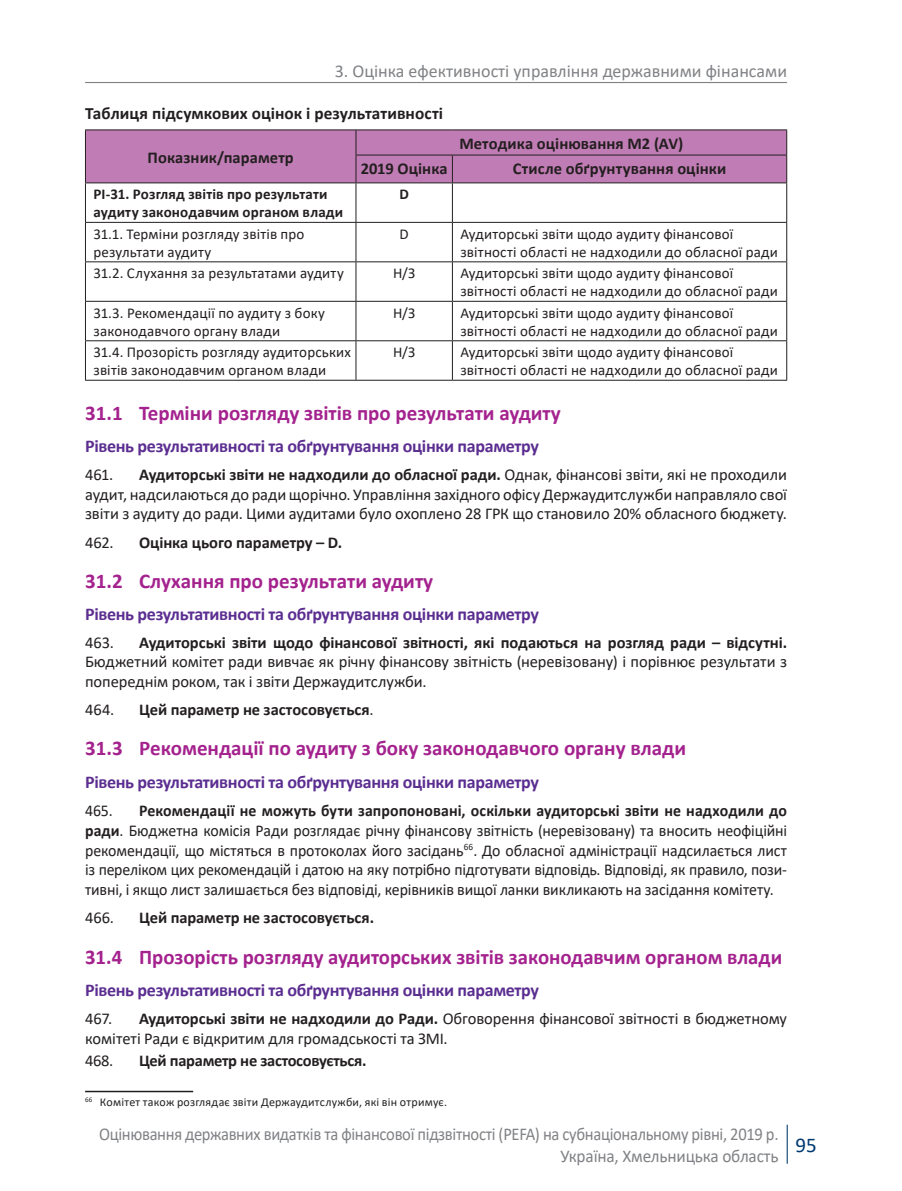
<style>
.page{position:relative;width:902px;height:1191px;background:#fff}
.page>*{position:absolute;margin:0;border:0;box-sizing:border-box;transform-origin:0 0}
.t1{font:700 21px "Calibri";color:#a4228e}
.t2{font:21px "Calibri";color:#003970}
.t3{font:700 18px "Calibri";letter-spacing:-.02em;color:#5b2e91}
.t4{font:18px/21.6px "Calibri";letter-spacing:-.02em;color:#808285;text-align:right;scale:.92 1}
.t5{font:18px "Calibri";color:#808285}
.t6{font:700 17.25px "Calibri";color:#231f20}
.t7{font:16.5px/19.5px "Calibri";letter-spacing:-.005em;color:#231f20}
.t8{font:16.5px/19.8px "Calibri";letter-spacing:-.005em;color:#231f20;text-align:justify;scale:.96 1}
.t9{font:700 16.5px "Calibri";letter-spacing:-.005em;color:#231f20}
.t10{font:15px/18px "Calibri";letter-spacing:.01em;color:#231f20}
.t11{font:700 15px/18px "Calibri";letter-spacing:.01em;color:#231f20}
.t12{font:12px "Calibri";letter-spacing:.015em;color:#231f20}
.s1{font-weight:700}
.s2{font-weight:400}
</style>
<div class="page">
<hr style="left:786px;top:1124px;width:1px;height:39px;background:#003970">
<hr style="left:85px;top:82px;width:702px;height:1px;background:#808285">
<hr style="left:85px;top:222px;width:271px;height:1px;background:#231f20">
<hr style="left:85px;top:261px;width:271px;height:1px;background:#231f20">
<hr style="left:355px;top:183px;width:1px;height:39px;background:#231f20">
<hr style="left:355px;top:223px;width:1px;height:38px;background:#231f20">
<hr style="left:355px;top:262px;width:1px;height:39px;background:#231f20">
<hr style="left:356px;top:222px;width:96px;height:1px;background:#231f20">
<hr style="left:356px;top:261px;width:96px;height:1px;background:#231f20">
<hr style="left:452px;top:183px;width:1px;height:39px;background:#231f20">
<hr style="left:452px;top:223px;width:1px;height:38px;background:#231f20">
<hr style="left:452px;top:262px;width:1px;height:39px;background:#231f20">
<hr style="left:452px;top:222px;width:335px;height:1px;background:#231f20">
<hr style="left:452px;top:261px;width:335px;height:1px;background:#231f20">
<hr style="left:85px;top:301px;width:271px;height:1px;background:#231f20">
<hr style="left:355px;top:302px;width:1px;height:38px;background:#231f20">
<hr style="left:356px;top:301px;width:96px;height:1px;background:#231f20">
<hr style="left:452px;top:302px;width:1px;height:38px;background:#231f20">
<hr style="left:452px;top:301px;width:335px;height:1px;background:#231f20">
<hr style="left:85px;top:340px;width:271px;height:1px;background:#231f20">
<hr style="left:355px;top:341px;width:1px;height:39px;background:#231f20">
<hr style="left:356px;top:340px;width:96px;height:1px;background:#231f20">
<hr style="left:452px;top:341px;width:1px;height:39px;background:#231f20">
<hr style="left:452px;top:340px;width:335px;height:1px;background:#231f20">
<hr style="left:85px;top:129px;width:271px;height:1px;background:#231f20">
<hr style="left:356px;top:129px;width:96px;height:1px;background:#231f20">
<hr style="left:452px;top:129px;width:335px;height:1px;background:#231f20">
<div style="left:85px;top:130px;width:702px;height:52px;background:#c07cb4"></div>
<hr style="left:85px;top:182px;width:271px;height:1px;background:#231f20">
<hr style="left:356px;top:182px;width:96px;height:1px;background:#231f20">
<hr style="left:452px;top:182px;width:335px;height:1px;background:#231f20">
<hr style="left:85px;top:183px;width:1px;height:39px;background:#231f20">
<hr style="left:786px;top:183px;width:1px;height:39px;background:#231f20">
<hr style="left:85px;top:223px;width:1px;height:38px;background:#231f20">
<hr style="left:786px;top:223px;width:1px;height:38px;background:#231f20">
<hr style="left:85px;top:262px;width:1px;height:39px;background:#231f20">
<hr style="left:786px;top:262px;width:1px;height:39px;background:#231f20">
<hr style="left:85px;top:302px;width:1px;height:38px;background:#231f20">
<hr style="left:786px;top:302px;width:1px;height:38px;background:#231f20">
<hr style="left:85px;top:341px;width:1px;height:39px;background:#231f20">
<hr style="left:786px;top:341px;width:1px;height:39px;background:#231f20">
<hr style="left:85px;top:380px;width:271px;height:1px;background:#231f20">
<hr style="left:356px;top:380px;width:96px;height:1px;background:#231f20">
<hr style="left:452px;top:380px;width:335px;height:1px;background:#231f20">
<hr style="left:85px;top:1090px;width:108px;height:2px;background:#231f20">
<p class="t5" style="left:334px;top:59px;width:454px">3. Оцінка ефективності управління державними фінансами</p>
<p class="t6" style="left:85px;top:101px;width:359px">Таблиця підсумкових оцінок і результативності</p>
<p class="t9" style="left:148px;top:145px;width:148px">Показник/параметр</p>
<p class="t9" style="left:459px;top:131px;width:225px">Методика оцінювання M2 (AV)</p>
<p class="t9" style="left:360px;top:157px;width:88px">2019 Оцінка</p>
<p class="t9" style="left:513px;top:157px;width:215px">Стисле обґрунтування оцінки</p>
<p class="t11" style="left:93px;top:185px;width:251px">PI-31. Розгляд звітів про результати аудиту законодавчим органом влади</p>
<p class="t11" style="left:399px;top:185px;width:11px">D</p>
<p class="t10" style="left:93px;top:224px;width:212px">31.1. Терміни розгляду звітів про результати аудиту</p>
<p class="t10" style="left:399px;top:224px;width:11px">D</p>
<p class="t10" style="left:460px;top:224px;width:319px">Аудиторські звіти щодо аудиту фінансової звітності області не надходили до обласної ради</p>
<p class="t10" style="left:94px;top:264px;width:252px">31.2. Слухання за результатами аудиту</p>
<p class="t10" style="left:393px;top:264px;width:24px">Н/З</p>
<p class="t10" style="left:460px;top:264px;width:319px">Аудиторські звіти щодо аудиту фінансової звітності області не надходили до обласної ради</p>
<p class="t10" style="left:94px;top:303px;width:233px">31.3. Рекомендації по аудиту з боку законодавчого органу влади</p>
<p class="t10" style="left:393px;top:303px;width:24px">Н/З</p>
<p class="t10" style="left:460px;top:303px;width:319px">Аудиторські звіти щодо аудиту фінансової звітності області не надходили до обласної ради</p>
<p class="t10" style="left:94px;top:343px;width:259px">31.4. Прозорість розгляду аудиторських звітів законодавчим органом влади</p>
<p class="t10" style="left:393px;top:343px;width:24px">Н/З</p>
<p class="t10" style="left:460px;top:343px;width:319px">Аудиторські звіти щодо аудиту фінансової звітності області не надходили до обласної ради</p>
<h1 class="t1" style="left:85px;top:398px;width:477px">31.1 Терміни розгляду звітів про результати аудиту</h1>
<p class="t3" style="left:85px;top:433px;width:455px">Рівень результативності та обґрунтування оцінки параметру</p>
<p class="t7" style="left:85px;top:464px;width:30px">461.</p>
<p class="t7" style="left:85px;top:464px;width:703px;text-align:justify;text-indent:54px"><span class="s1">Аудиторські звіти не надходили до обласної ради.</span> Однак, фінансові звіти, які не проходили аудит, надсилаються до ради щорічно. Управління західного офісу Держаудитслужби направляло свої звіти з аудиту до ради. Цими аудитами було охоплено 28 ГРК що становило 20% обласного бюджету.</p>
<p class="t7" style="left:85px;top:532px;width:30px">462.</p>
<p class="t9" style="left:139px;top:530px;width:204px">Оцінка цього параметру – D.</p>
<h1 class="t1" style="left:85px;top:566px;width:349px">31.2 Слухання про результати аудиту</h1>
<p class="t3" style="left:85px;top:601px;width:455px">Рівень результативності та обґрунтування оцінки параметру</p>
<p class="t7" style="left:85px;top:632px;width:30px">463.</p>
<p class="t9" style="left:139px;top:631px;width:649px">Аудиторські звіти щодо фінансової звітності, які подаються на розгляд ради – відсутні.</p>
<p class="t7" style="left:85px;top:652px;width:703px">Бюджетний комітет ради вивчає як річну фінансову звітність (неревізовану) і порівнює результати з попереднім роком, так і звіти Держаудитслужби.</p>
<p class="t7" style="left:85px;top:699px;width:31px">464.</p>
<p class="t9" style="left:139px;top:698px;width:236px">Цей параметр не застосовується<span class="s2">.</span></p>
<h1 class="t1" style="left:85px;top:733px;width:602px">31.3 Рекомендації по аудиту з боку законодавчого органу влади</h1>
<p class="t3" style="left:85px;top:769px;width:455px">Рівень результативності та обґрунтування оцінки параметру</p>
<p class="t8" style="left:85px;top:800px;width:30px">465.</p>
<p class="t8" style="left:85px;top:800px;width:732px;text-indent:54px"><span class="s1">Рекомендації не можуть бути запропоновані, оскільки аудиторські звіти не надходили до ради</span>. Бюджетна комісія Ради розглядає річну фінансову звітність (неревізовану) та вносить неофіційні рекомендації, що містяться в протоколах його засідань<sup>66</sup>. До обласної адміністрації надсилається лист із переліком цих рекомендацій і датою на яку потрібно підготувати відповідь. Відповіді, як правило, пози&shy;тивні, і якщо лист залишається без відповіді, керівників вищої ланки викликають на засідання комітету.</p>
<p class="t7" style="left:85px;top:907px;width:30px">466.</p>
<p class="t9" style="left:139px;top:906px;width:236px">Цей параметр не застосовується.</p>
<h1 class="t1" style="left:85px;top:941px;width:698px">31.4 Прозорість розгляду аудиторських звітів законодавчим органом влади</h1>
<p class="t3" style="left:85px;top:977px;width:455px">Рівень результативності та обґрунтування оцінки параметру</p>
<p class="t7" style="left:85px;top:1008px;width:29px">467.</p>
<p class="t7" style="left:85px;top:1008px;width:703px;text-indent:54px"><span class="s1">Аудиторські звіти не надходили до Ради.</span> Обговорення фінансової звітності в бюджетному комітеті Ради є відкритим для громадськості та ЗМІ.</p>
<p class="t7" style="left:85px;top:1049px;width:30px">468.</p>
<p class="t9" style="left:139px;top:1048px;width:229px">Цей параметр не застосовується.</p>
<p class="t12" style="left:85px;top:1093px;width:363px"><sup>66</sup> Комітет також розглядає звіти Держаудитслужби, які він отримує.</p>
<p class="t4" style="left:99px;top:1123px;width:739px">Оцінювання державних видатків та фінансової підзвітності (PEFA) на субнаціональному рівні, 2019 р.<br>Україна, Хмельницька область</p>
<h1 class="t2" style="left:795px;top:1130px;width:23px">95</h1>
</div>
